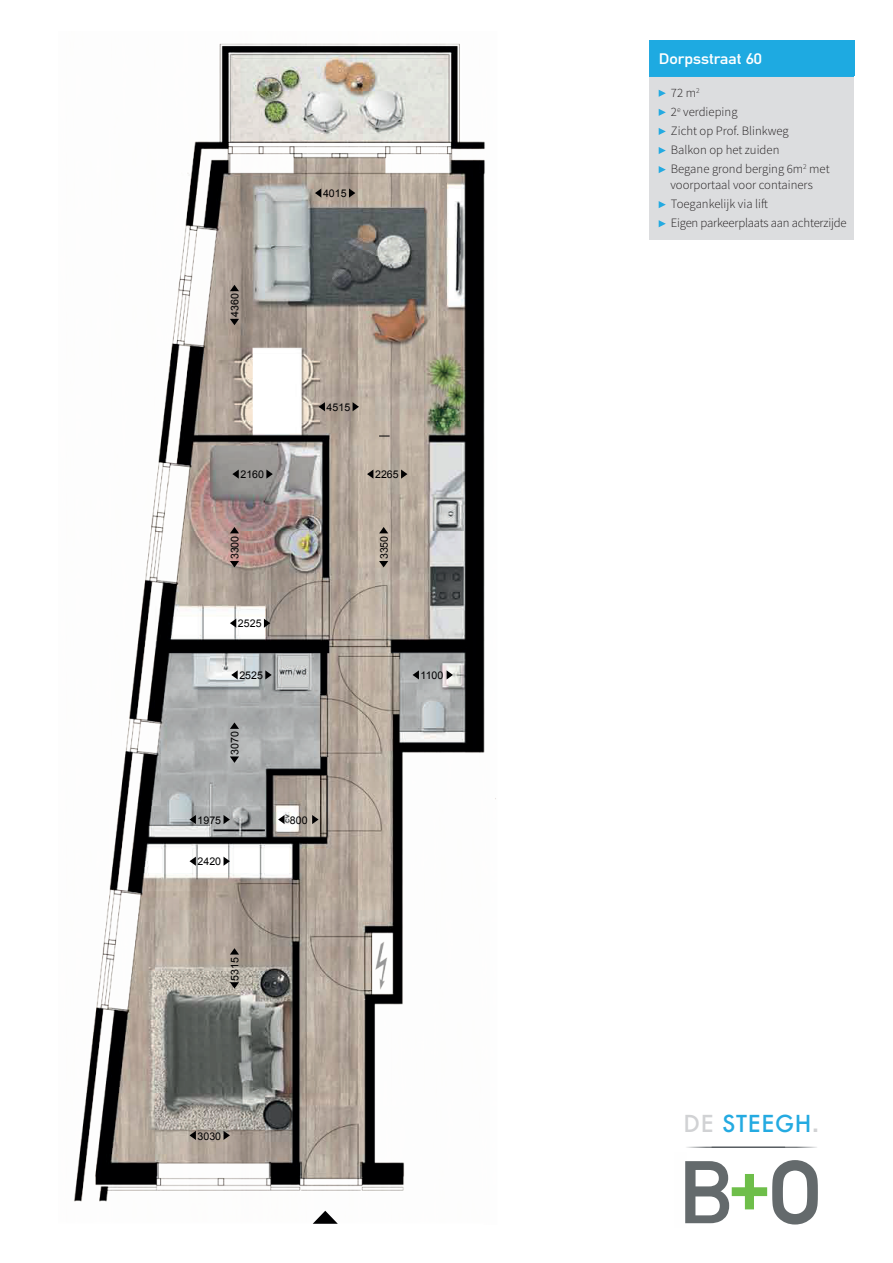
<style>
.page{position:relative;width:893px;height:1263px;background:#fff}
.page>*{position:absolute;margin:0;border:0;box-sizing:border-box;transform-origin:0 0}
.t1{font:500 22.8px "Futura";letter-spacing:.03em;color:#24aae1}
.t2{font:600 16.95px "Source Sans Pro";color:#fff}
.t3{font:700 15px "DIN Alternate";color:#fff;scale:1.12 1}
.t4{font:300 12.75px/19px "Source Sans Pro";color:#231f20}
.t5{font:11.4px "Arial";color:#000001}
.t6{font:10.65px "Arial";color:#000001}
.s1{color:#d1d2d4}
.s2{font-family:"Frutiger LT Std";font-weight:700;font-size:24.75px;color:#d1d2d4}
</style>
<div class="page">
<svg style="left:700px;top:1160px;width:118px;height:64px"></svg>
<img style="left:685px;top:1161px;width:15px;height:63px">
<hr style="left:686px;top:1147px;width:99px;height:1px;background:#4c5256">
<hr style="left:712px;top:1147px;width:105px;height:1px;background:#4c5256">
<img style="left:74px;top:43px;width:422px;height:1181px">
<svg style="left:313px;top:1211px;width:25px;height:13px"></svg>
<svg style="left:349px;top:188px;width:6px;height:10px"></svg>
<svg style="left:315px;top:188px;width:6px;height:10px"></svg>
<svg style="left:230px;top:285px;width:9px;height:6px"></svg>
<svg style="left:230px;top:319px;width:9px;height:6px"></svg>
<svg style="left:353px;top:402px;width:6px;height:9px"></svg>
<svg style="left:319px;top:402px;width:6px;height:9px"></svg>
<svg style="left:266px;top:469px;width:7px;height:10px"></svg>
<svg style="left:232px;top:469px;width:7px;height:10px"></svg>
<svg style="left:264px;top:619px;width:6px;height:9px"></svg>
<svg style="left:230px;top:619px;width:6px;height:9px"></svg>
<svg style="left:230px;top:527px;width:9px;height:6px"></svg>
<svg style="left:230px;top:561px;width:9px;height:6px"></svg>
<svg style="left:401px;top:469px;width:6px;height:10px"></svg>
<svg style="left:367px;top:469px;width:6px;height:10px"></svg>
<svg style="left:379px;top:527px;width:9px;height:6px"></svg>
<svg style="left:379px;top:561px;width:9px;height:6px"></svg>
<svg style="left:230px;top:948px;width:9px;height:6px"></svg>
<svg style="left:230px;top:982px;width:9px;height:6px"></svg>
<svg style="left:230px;top:722px;width:9px;height:7px"></svg>
<svg style="left:230px;top:756px;width:9px;height:7px"></svg>
<svg style="left:265px;top:670px;width:7px;height:9px"></svg>
<svg style="left:231px;top:670px;width:7px;height:9px"></svg>
<svg style="left:224px;top:815px;width:6px;height:9px"></svg>
<svg style="left:189px;top:815px;width:7px;height:9px"></svg>
<svg style="left:312px;top:815px;width:7px;height:9px"></svg>
<svg style="left:278px;top:815px;width:7px;height:9px"></svg>
<svg style="left:447px;top:670px;width:6px;height:9px"></svg>
<svg style="left:413px;top:670px;width:6px;height:9px"></svg>
<svg style="left:224px;top:857px;width:6px;height:9px"></svg>
<svg style="left:189px;top:857px;width:7px;height:9px"></svg>
<svg style="left:224px;top:1131px;width:6px;height:9px"></svg>
<svg style="left:189px;top:1131px;width:7px;height:9px"></svg>
<div style="left:649px;top:67px;width:205px;height:232px;background:#dcdddf"></div>
<div style="left:649px;top:40px;width:205px;height:36px;background:#24aae1"></div>
<svg style="left:659px;top:90px;width:7px;height:7px"></svg>
<svg style="left:659px;top:109px;width:7px;height:7px"></svg>
<svg style="left:659px;top:128px;width:7px;height:7px"></svg>
<svg style="left:659px;top:147px;width:7px;height:7px"></svg>
<svg style="left:659px;top:166px;width:7px;height:7px"></svg>
<svg style="left:659px;top:201px;width:7px;height:7px"></svg>
<svg style="left:659px;top:220px;width:7px;height:7px"></svg>
<div style="left:650px;top:40px;width:204px;height:35px;background:#1eaae1"></div>
<div style="left:640px;top:240px;width:232px;height:61px;background:#fff"></div>
<p class="t6" style="left:323px;top:186px;width:25px">4015</p>
<p class="t6" style="left:228px;top:317px;width:25px;rotate:-90deg">4360</p>
<p class="t6" style="left:240px;top:467px;width:25px">2160</p>
<p class="t6" style="left:228px;top:559px;width:25px;rotate:-90deg">3300</p>
<p class="t6" style="left:238px;top:617px;width:25px">2525</p>
<p class="t6" style="left:239px;top:668px;width:25px">2525</p>
<p class="t6" style="left:228px;top:755px;width:25px;rotate:-90deg">3070</p>
<p class="t6" style="left:327px;top:400px;width:25px">4515</p>
<p class="t6" style="left:198px;top:813px;width:25px">1975</p>
<p class="t6" style="left:290px;top:813px;width:19px">800</p>
<p class="t6" style="left:198px;top:855px;width:25px">2420</p>
<p class="t6" style="left:375px;top:467px;width:25px">2265</p>
<p class="t6" style="left:377px;top:559px;width:25px;rotate:-90deg">3350</p>
<p class="t6" style="left:421px;top:668px;width:24px">1100</p>
<p class="t5" style="left:223px;top:970px;width:27px;rotate:-90deg">4980</p>
<p class="t6" style="left:228px;top:980px;width:25px;rotate:-90deg">5315</p>
<p class="t6" style="left:198px;top:1129px;width:25px">3030</p>
<p class="t3" style="left:659px;top:47px;width:93px">Dorpsstraat 60</p>
<h2 class="t2" style="left:659px;top:48px;width:108px">Dorpsstraat 58</h2>
<p class="t4" style="left:671px;top:83px;width:160px">72 m<sup>2<br></sup>2<sup>e</sup> verdieping<br>Zicht op Prof. Blinkweg<br>Balkon op het zuiden<br>Begane grond berging 6m<sup>2</sup> met</p>
<p class="t4" style="left:670px;top:175px;width:178px">voorportaal voor containers<br>Toegankelijk via lift<br>Eigen parkeerplaats aan achterzijde</p>
<h1 class="t1" style="left:684px;top:1107px;width:137px"><span class="s1">DE</span> STEEGH<span class="s2">.</span></h1>
</div>
